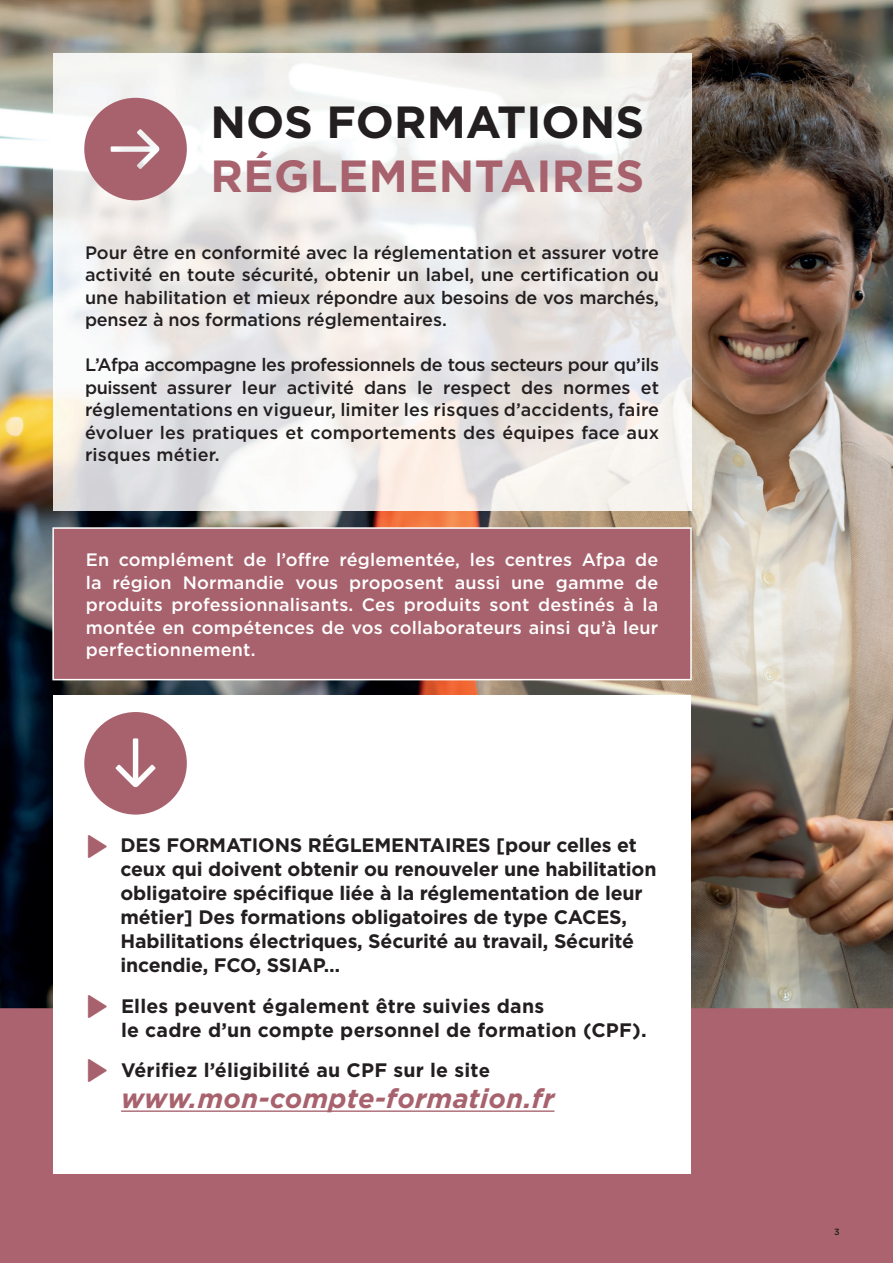
<style>
.page{position:relative;width:893px;height:1263px;background:#fff}
.page>*{position:absolute;margin:0;border:0;box-sizing:border-box;transform-origin:0 0}
.t1{font:700 45px "Gotham";letter-spacing:.01em;color:#a8626d}
.t2{font:700 45px "Gotham";color:#231f20}
.t3{font:italic 700 27px "Gotham";letter-spacing:.01em;color:#a8626d}
.t4{font:700 19.5px/24px "Gotham";letter-spacing:-.01em;color:#231f20}
.t5{font:700 19.5px/24px "Gotham";letter-spacing:.01em;color:#231f20}
.t6{font:500 18px/22.5px "Gotham";color:#231f20;text-align:justify}
.t7{font:500 18px/22.5px "Gotham";letter-spacing:.01em;color:#fff;text-align:justify}
.t8{font:500 9px "Gotham";color:#231f20}
.s1{font-size:18.6px}
</style>
<div class="page">
<div style="left:0;top:1008px;width:893px;height:255px;background:#ab646f"></div>
<img style="left:0;top:0;width:893px;height:1008px">
<img style="left:53px;top:53px;width:638px;height:457px">
<div style="left:53px;top:528px;width:638px;height:152px;background:#a8626d"></div>
<div style="left:52px;top:527px;width:640px;height:153px;border:2px solid #fff"></div>
<div style="left:53px;top:695px;width:638px;height:479px;background:#fff"></div>
<hr style="left:121px;top:1110px;width:433px;height:2px;background:#a8626d">
<svg style="left:84px;top:98px;width:103px;height:102px"></svg>
<svg style="left:84px;top:712px;width:103px;height:103px"></svg>
<h1 class="t2" style="left:210px;top:93px;width:435px">NOS FORMATIONS</h1>
<h1 class="t1" style="left:210px;top:147px;width:435px">RÉGLEMENTAIRES</h1>
<p class="t6" style="left:85px;top:241px;width:576px">Pour être en conformité avec la réglementation et assurer votre activité en toute sécurité, obtenir un label, une certification ou une habilitation et mieux répondre aux besoins de vos marchés, pensez à nos formations réglementaires.</p>
<p class="t6" style="left:85px;top:353px;width:576px">L’Afpa accompagne les professionnels de tous secteurs pour qu’ils puissent assurer leur activité dans le respect des normes et réglementations en vigueur, limiter les risques d’accidents, faire évoluer les pratiques et comportements des équipes face aux risques métier.</p>
<p class="t7" style="left:86px;top:548px;width:574px">En complément de l’offre réglementée, les centres Afpa de la région Normandie vous proposent aussi une gamme de produits professionnalisants. Ces produits sont destinés à la montée en compétences de vos collaborateurs ainsi qu’à leur perfectionnement.</p>
<p class="t4" style="left:121px;top:833px;width:537px">DES FORMATIONS RÉGLEMENTAIRES [pour celles et ceux qui doivent obtenir ou renouveler une habilitation obligatoire spécifique liée à la réglementation de leur métier] Des formations obligatoires de type CACES, Habilitations électriques, Sécurité au travail, Sécurité incendie, FCO, SSIAP…</p>
<p class="t5" style="left:121px;top:994px;width:527px">Elles peuvent également être suivies dans<br>le cadre d’un compte personnel de formation (CPF).</p>
<p class="t5" style="left:121px;top:1058px;width:371px">Vérifiez l’éligibilité au CPF sur le sit<span class="s1">e</span></p>
<h2 class="t3" style="left:121px;top:1081px;width:435px">www.mon-compte-formation.fr</h2>
<p class="t8" style="left:834px;top:1225px;width:7px">3</p>
</div>
